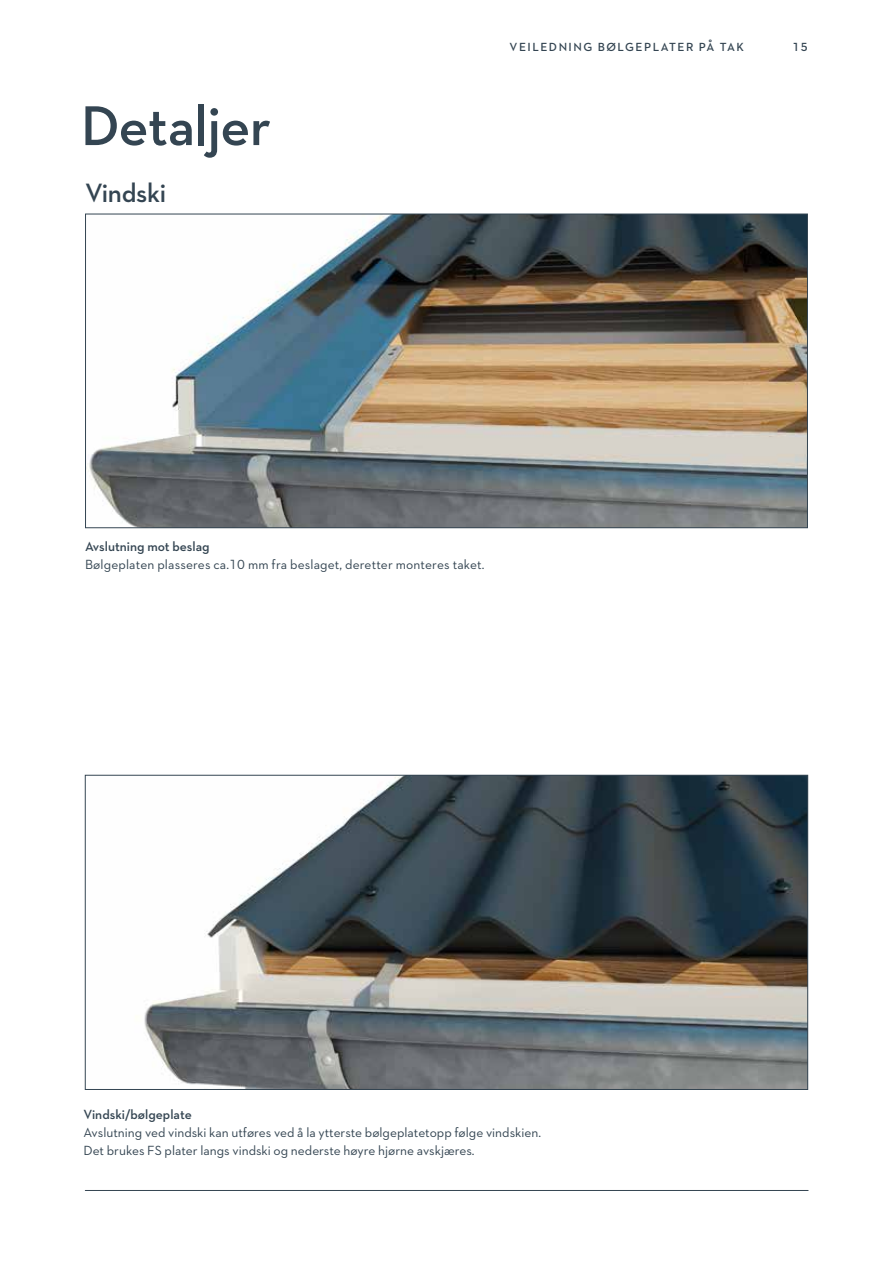
<style>
.page{position:relative;width:893px;height:1263px;background:#fff}
.page>*{position:absolute;margin:0;border:0;box-sizing:border-box;transform-origin:0 0}
.t1{font:600 57px "Neutraface 2 Text";letter-spacing:-.01em;color:#344552}
.t2{font:600 27px "Neutraface 2 Text";letter-spacing:-.01em;color:#344552}
.t3{font:13.5px/18px "Neutraface 2 Text";color:#344552}
.t4{font:600 13.5px "Neutraface 2 Text";color:#344552}
.t5{font:600 12px "Neutraface 2 Text";letter-spacing:.125em;color:#344552}
</style>
<div class="page">
<img style="left:88px;top:216px;width:718px;height:310px">
<img style="left:144px;top:777px;width:662px;height:311px">
<hr style="left:85px;top:1190px;width:723px;height:1px;background:#344552">
<h1 class="t1" style="left:81px;top:90px;width:192px">Detaljer</h1>
<h2 class="t2" style="left:85px;top:176px;width:83px">Vindski</h2>
<p class="t5" style="left:510px;top:39px;width:236px">VEILEDNING BØLGEPLATER PÅ TAK</p>
<p class="t5" style="left:792px;top:39px;width:17px">15</p>
<p class="t4" style="left:85px;top:537px;width:126px">Avslutning mot beslag</p>
<p class="t3" style="left:85px;top:555px;width:401px">Bølgeplaten plasseres ca.10 mm fra beslaget, deretter monteres taket.</p>
<p class="t4" style="left:84px;top:1106px;width:110px">Vindski/bølgeplate</p>
<p class="t3" style="left:84px;top:1123px;width:459px">Avslutning ved vindski kan utføres ved å la ytterste bølgeplatetopp følge vindskien.<br>Det brukes FS plater langs vindski og nederste høyre hjørne avskjæres.</p>
</div>
